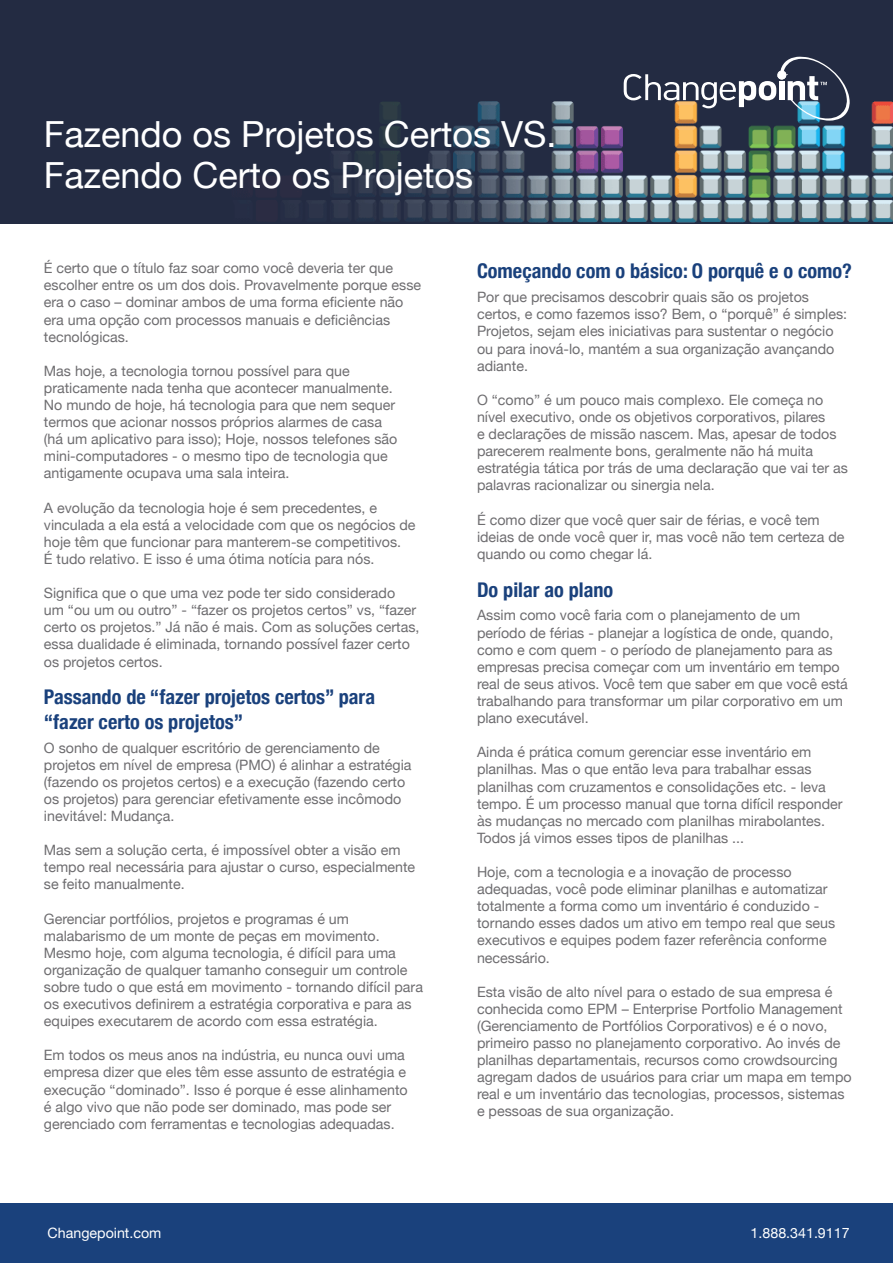
<style>
.page{position:relative;width:893px;height:1263px;background:#fff}
.page>*{position:absolute;margin:0;border:0;box-sizing:border-box;transform-origin:0 0}
.Headline{font:36px/40.5px "Helvetica Neue";color:#fff}
.Sub-head{font:700 condensed 20.25px/24.3px "Helvetica Neue";color:#1a417c}
.body-copy{font:14.25px/17.1px "Helvetica Neue";color:#6e6d70}
.body-copy-2{font:14.25px "Helvetica Neue";color:#fff}
</style>
<div class="page">
<img style="left:0;top:0;width:893px;height:223px">
<svg style="left:624px;top:57px;width:226px;height:64px;background:#4d5464"></svg>
<div style="left:0;top:1203px;width:893px;height:60px;background:#1a417c"></div>
<p class="Headline" style="left:44px;top:116px;width:514px">Fazendo os Projetos Certos VS.<br>Fazendo Certo os Projetos</p>
<p class="body-copy" style="left:44px;top:260px;width:379px">É certo que o título faz soar como você deveria ter que escolher entre os um dos dois. Provavelmente porque esse era o caso – dominar ambos de uma forma eficiente não era uma opção com processos manuais e deficiências tecnológicas.</p>
<p class="body-copy" style="left:44px;top:363px;width:355px">Mas hoje, a tecnologia tornou possível para que praticamente nada tenha que acontecer manualmente.<br>No mundo de hoje, há tecnologia para que nem sequer termos que acionar nossos próprios alarmes de casa (há um aplicativo para isso); Hoje, nossos telefones são mini-computadores - o mesmo tipo de tecnologia que antigamente ocupava uma sala inteira.</p>
<p class="body-copy" style="left:44px;top:500px;width:373px">A evolução da tecnologia hoje é sem precedentes, e vinculada a ela está a velocidade com que os negócios de hoje têm que funcionar para manterem-se competitivos.<br>É tudo relativo. E isso é uma ótima notícia para nós.</p>
<p class="body-copy" style="left:44px;top:585px;width:377px">Significa que o que uma vez pode ter sido considerado<br>um “ou um ou outro” - “fazer os projetos certos” vs, “fazer certo os projetos.” Já não é mais. Com as soluções certas, essa dualidade é eliminada, tornando possível fazer certo os projetos certos.</p>
<p class="Sub-head" style="left:44px;top:684px;width:333px">Passando de “fazer projetos certos” para “fazer certo os projetos”</p>
<p class="body-copy" style="left:44px;top:740px;width:369px">O sonho de qualquer escritório de gerenciamento de projetos em nível de empresa (PMO) é alinhar a estratégia (fazendo os projetos certos) e a execução (fazendo certo os projetos) para gerenciar efetivamente esse incômodo inevitável: Mudança.</p>
<p class="body-copy" style="left:44px;top:842px;width:373px">Mas sem a solução certa, é impossível obter a visão em tempo real necessária para ajustar o curso, especialmente se feito manualmente.</p>
<p class="body-copy" style="left:44px;top:911px;width:381px">Gerenciar portfólios, projetos e programas é um malabarismo de um monte de peças em movimento.<br>Mesmo hoje, com alguma tecnologia, é difícil para uma organização de qualquer tamanho conseguir um controle sobre tudo o que está em movimento - tornando difícil para os executivos definirem a estratégia corporativa e para as equipes executarem de acordo com essa estratégia.</p>
<p class="body-copy" style="left:44px;top:1047px;width:365px">Em todos os meus anos na indústria, eu nunca ouvi uma empresa dizer que eles têm esse assunto de estratégia e execução “dominado”. Isso é porque é esse alinhamento é algo vivo que não pode ser dominado, mas pode ser gerenciado com ferramentas e tecnologias adequadas.</p>
<p class="Sub-head" style="left:477px;top:258px;width:376px">Começando com o básico: O porquê e o como?</p>
<p class="body-copy" style="left:477px;top:289px;width:372px">Por que precisamos descobrir quais são os projetos certos, e como fazemos isso? Bem, o “porquê” é simples:<br>Projetos, sejam eles iniciativas para sustentar o negócio ou para inová-lo, mantém a sua organização avançando adiante.</p>
<p class="body-copy" style="left:477px;top:392px;width:372px">O “como” é um pouco mais complexo. Ele começa no nível executivo, onde os objetivos corporativos, pilares<br>e declarações de missão nascem. Mas, apesar de todos parecerem realmente bons, geralmente não há muita estratégia tática por trás de uma declaração que vai ter as palavras racionalizar ou sinergia nela.</p>
<p class="body-copy" style="left:477px;top:512px;width:369px">É como dizer que você quer sair de férias, e você tem ideias de onde você quer ir, mas você não tem certeza de quando ou como chegar lá.</p>
<p class="Sub-head" style="left:477px;top:576px;width:138px">Do pilar ao plano</p>
<p class="body-copy" style="left:477px;top:608px;width:372px">Assim como você faria com o planejamento de um período de férias - planejar a logística de onde, quando, como e com quem - o período de planejamento para as empresas precisa começar com um inventário em tempo real de seus ativos. Você tem que saber em que você está trabalhando para transformar um pilar corporativo em um plano executável.</p>
<p class="body-copy" style="left:477px;top:744px;width:367px">Ainda é prática comum gerenciar esse inventário em planilhas. Mas o que então leva para trabalhar essas planilhas com cruzamentos e consolidações etc. - leva tempo. É um processo manual que torna difícil responder às mudanças no mercado com planilhas mirabolantes.<br>Todos já vimos esses tipos de planilhas ...</p>
<p class="body-copy" style="left:477px;top:864px;width:360px">Hoje, com a tecnologia e a inovação de processo adequadas, você pode eliminar planilhas e automatizar totalmente a forma como um inventário é conduzido - tornando esses dados um ativo em tempo real que seus executivos e equipes podem fazer referência conforme necessário.</p>
<p class="body-copy" style="left:477px;top:984px;width:376px">Esta visão de alto nível para o estado de sua empresa é conhecida como EPM – Enterprise Portfolio Management (Gerenciamento de Portfólios Corporativos) e é o novo, primeiro passo no planejamento corporativo. Ao invés de planilhas departamentais, recursos como crowdsourcing agregam dados de usuários para criar um mapa em tempo real e um inventário das tecnologias, processos, sistemas e pessoas de sua organização.</p>
<p class="body-copy-2" style="left:48px;top:1223px;width:115px">Changepoint.com</p>
<p class="body-copy-2" style="left:751px;top:1223px;width:101px">1.888.341.9117</p>
</div>
